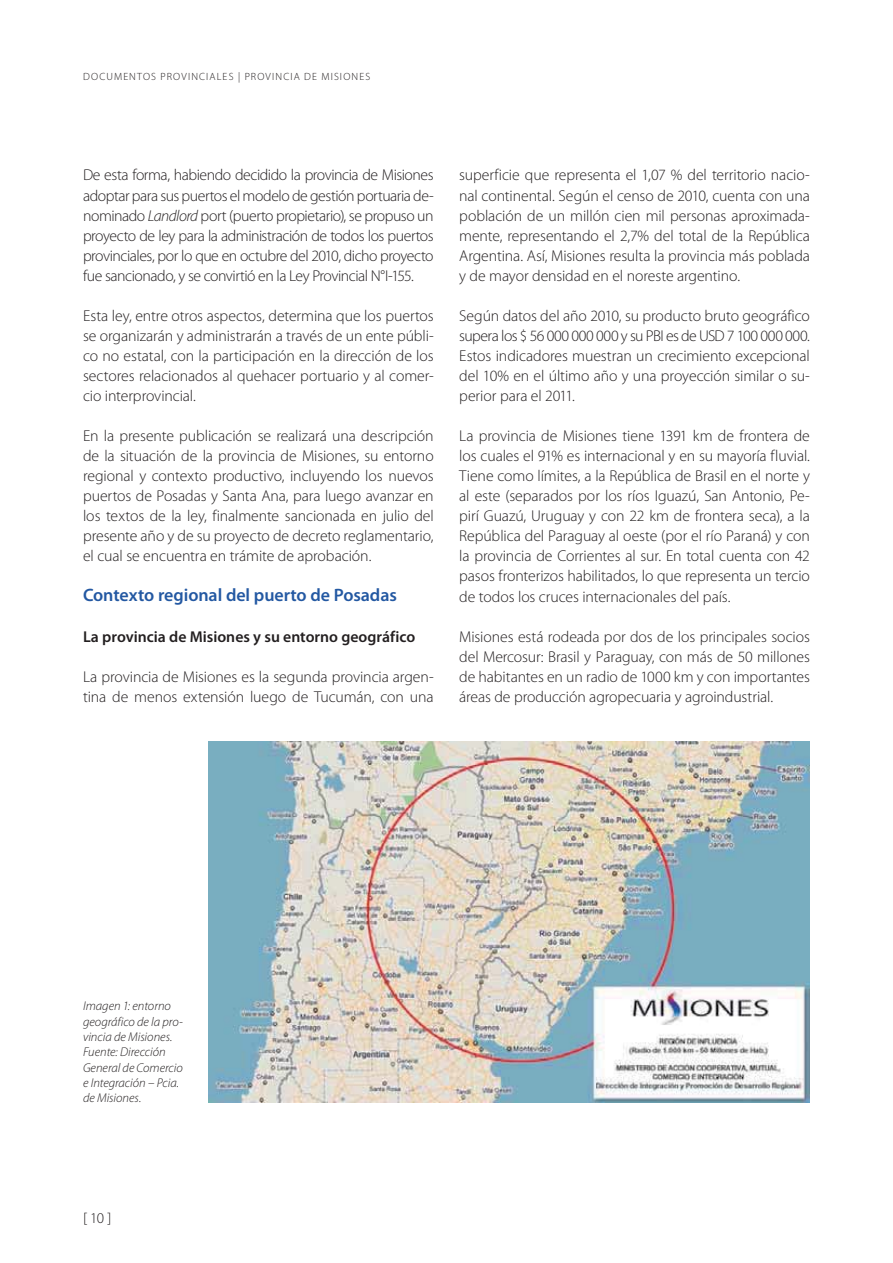
<style>
.page{position:relative;width:893px;height:1263px;background:#fff}
.page>*{position:absolute;margin:0;border:0;box-sizing:border-box;transform-origin:0 0}
.t1{font:600 18px "Myriad Pro";letter-spacing:-.005em;color:#2358a2}
.t2{font:300 15.75px/20.1px "Myriad Pro";letter-spacing:-.005em;color:#231f20;text-align:justify}
.t3{font:600 15.75px "Myriad Pro";color:#231f20}
.t4{font:300 15px "Myriad Pro";color:#231f20}
.t5{font:italic 300 12.75px/15.3px "Myriad Pro";color:#231f20}
.t6{font:300 10.5px "Myriad Pro";letter-spacing:.105em;color:#231f20}
.s1{font-style:italic}
</style>
<div class="page">
<img style="left:208px;top:742px;width:602px;height:361px">
<p class="t6" style="left:83px;top:73px;width:289px">DOCUMENTOS PROVINCIALES | PROVINCIA DE MISIONES</p>
<p class="t2" style="left:83px;top:166px;width:352px">De esta forma, habiendo decidido la provincia de Misiones adoptar para sus puertos el modelo de gestión portuaria de&shy;nominado <span class="s1">Landlord</span> port (puerto propietario), se propuso un proyecto de ley para la administración de todos los puertos provinciales, por lo que en octubre del 2010, dicho proyecto fue sancionado, y se convirtió en la Ley Provincial N°I-155.</p>
<p class="t2" style="left:83px;top:307px;width:352px">Esta ley, entre otros aspectos, determina que los puertos se organizarán y administrarán a través de un ente públi&shy;co no estatal, con la participación en la dirección de los sectores relacionados al quehacer portuario y al comer&shy;cio interprovincial.</p>
<p class="t2" style="left:83px;top:427px;width:352px">En la presente publicación se realizará una descripción de la situación de la provincia de Misiones, su entorno regional y contexto productivo, incluyendo los nuevos puertos de Posadas y Santa Ana, para luego avanzar en los textos de la ley, finalmente sancionada en julio del presente año y de su proyecto de decreto reglamentario, el cual se encuentra en trámite de aprobación.</p>
<p class="t1" style="left:83px;top:589px;width:315px">Contexto regional del puerto de Posadas</p>
<p class="t3" style="left:83px;top:630px;width:334px">La provincia de Misiones y su entorno geográfico</p>
<p class="t2" style="left:83px;top:667px;width:352px">La provincia de Misiones es la segunda provincia argen&shy;tina de menos extensión luego de Tucumán, con una</p>
<p class="t2" style="left:459px;top:166px;width:352px">superficie que representa el 1,07 % del territorio nacio&shy;nal continental. Según el censo de 2010, cuenta con una población de un millón cien mil personas aproximada&shy;mente, representando el 2,7% del total de la República Argentina. Así, Misiones resulta la provincia más poblada y de mayor densidad en el noreste argentino.</p>
<p class="t2" style="left:459px;top:307px;width:352px">Según datos del año 2010, su producto bruto geográfico supera los $ 56 000 000 000 y su PBI es de USD 7 100 000 000.<br>Estos indicadores muestran un crecimiento excepcional del 10% en el último año y una proyección similar o su&shy;perior para el 2011.</p>
<p class="t2" style="left:459px;top:427px;width:352px">La provincia de Misiones tiene 1391 km de frontera de los cuales el 91% es internacional y en su mayoría fluvial.<br>Tiene como límites, a la República de Brasil en el norte y al este (separados por los ríos Iguazú, San Antonio, Pe&shy;pirí Guazú, Uruguay y con 22 km de frontera seca), a la República del Paraguay al oeste (por el río Paraná) y con la provincia de Corrientes al sur. En total cuenta con 42 pasos fronterizos habilitados, lo que representa un tercio de todos los cruces internacionales del país.</p>
<p class="t2" style="left:459px;top:627px;width:352px">Misiones está rodeada por dos de los principales socios del Mercosur: Brasil y Paraguay, con más de 50 millones de habitantes en un radio de 1000 km y con importantes áreas de producción agropecuaria y agroindustrial.</p>
<p class="t5" style="left:83px;top:999px;width:101px">Imagen 1: entorno geográfico de la pro&shy;vincia de Misiones.<br>Fuente: Dirección<br>General de Comercio e Integración – Pcia. de Misiones.</p>
<p class="t4" style="left:83px;top:1212px;width:30px">[ 10 ]</p>
</div>
